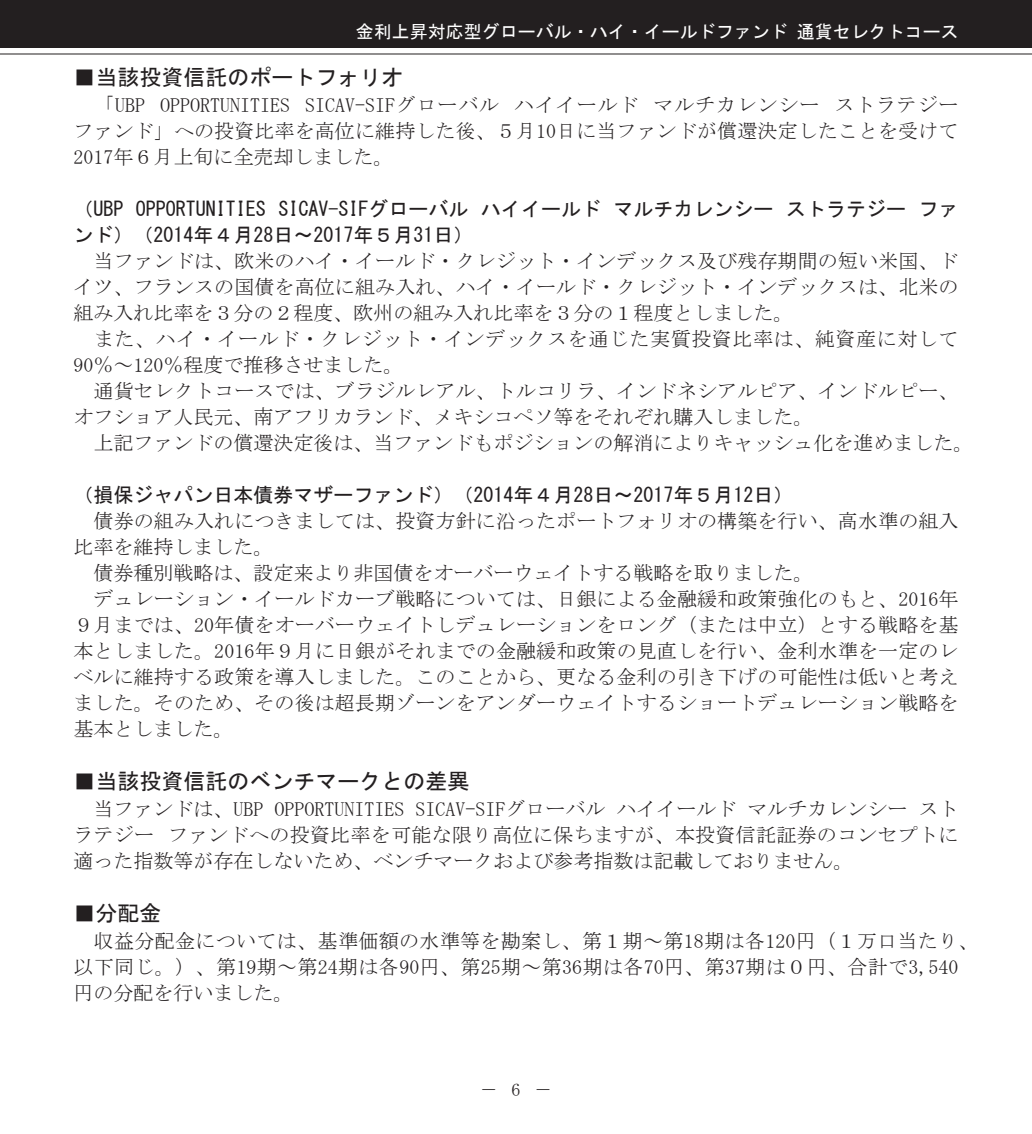
<style>
.page{position:relative;width:1032px;height:1134px;background:#fff}
.page>*{position:absolute;margin:0;border:0;box-sizing:border-box;transform-origin:0 0}
.t1{font:22px "MS Gothic";color:#231f20}
.t2{font:20px/26px "MS Mincho";letter-spacing:.005em;color:#231f20}
.t3{font:20px/26px "MS Gothic";color:#231f20}
.t4{font:18px "MS Gothic";color:#fff}
.t5{font:18px "MS Mincho";color:#231f20}
</style>
<div class="page">
<div style="left:0;top:0;width:1032px;height:48px;background:#231f20"></div>
<hr style="left:0;top:53px;width:1032px;height:1px;background:#231f20">
<p class="t4" style="left:356px;top:23px;width:605px">金利上昇対応型グローバル・ハイ・イールドファンド 通貨セレクトコース</p>
<p class="t1" style="left:73px;top:66px;width:332px">■当該投資信託のポートフォリオ</p>
<p class="t2" style="left:73px;top:91px;width:886px;text-align:justify">　「UBP OPPORTUNITIES SICAV-SIFグローバル ハイイールド マルチカレンシー ストラテジーファンド」への投資比率を高位に維持した後、５月10日に当ファンドが償還決定したことを受けて2017年６月上旬に全売却しました。</p>
<p class="t3" style="left:73px;top:195px;width:886px">（UBP OPPORTUNITIES SICAV-SIFグローバル ハイイールド マルチカレンシー ストラテジー ファンド）（2014年４月28日～2017年５月31日）</p>
<p class="t2" style="left:73px;top:247px;width:902px">　当ファンドは、欧米のハイ・イールド・クレジット・インデックス及び残存期間の短い米国、ドイツ、フランスの国債を高位に組み入れ、ハイ・イールド・クレジット・インデックスは、北米の組み入れ比率を３分の２程度、欧州の組み入れ比率を３分の１程度としました。<br>　また、ハイ・イールド・クレジット・インデックスを通じた実質投資比率は、純資産に対して90％～120％程度で推移させました。<br>　通貨セレクトコースでは、ブラジルレアル、トルコリラ、インドネシアルピア、インドルピー、オフショア人民元、南アフリカランド、メキシコペソ等をそれぞれ購入しました。<br>　上記ファンドの償還決定後は、当ファンドもポジションの解消によりキャッシュ化を進めました。</p>
<p class="t3" style="left:73px;top:481px;width:722px">（損保ジャパン日本債券マザーファンド）（2014年４月28日～2017年５月12日）</p>
<p class="t2" style="left:73px;top:507px;width:886px">　債券の組み入れにつきましては、投資方針に沿ったポートフォリオの構築を行い、高水準の組入比率を維持しました。<br>　債券種別戦略は、設定来より非国債をオーバーウェイトする戦略を取りました。<br>　デュレーション・イールドカーブ戦略については、日銀による金融緩和政策強化のもと、2016年９月までは、20年債をオーバーウェイトしデュレーションをロング（または中立）とする戦略を基本としました。2016年９月に日銀がそれまでの金融緩和政策の見直しを行い、金利水準を一定のレベルに維持する政策を導入しました。このことから、更なる金利の引き下げの可能性は低いと考えました。そのため、その後は超長期ゾーンをアンダーウェイトするショートデュレーション戦略を基本としました。</p>
<p class="t1" style="left:73px;top:770px;width:398px">■当該投資信託のベンチマークとの差異</p>
<p class="t2" style="left:73px;top:795px;width:886px;text-align:justify">　当ファンドは、UBP OPPORTUNITIES SICAV-SIFグローバル ハイイールド マルチカレンシー ストラテジー ファンドへの投資比率を可能な限り高位に保ちますが、本投資信託証券のコンセプトに適った指数等が存在しないため、ベンチマークおよび参考指数は記載しておりません。</p>
<p class="t1" style="left:73px;top:902px;width:89px">■分配金</p>
<p class="t2" style="left:73px;top:927px;width:906px">　収益分配金については、基準価額の水準等を勘案し、第１期～第18期は各120円（１万口当たり、以下同じ。）、第19期～第24期は各90円、第25期～第36期は各70円、第37期は０円、合計で3,540円の分配を行いました。</p>
<p class="t5" style="left:511px;top:1081px;width:10px">6</p>
<p class="t5" style="left:480px;top:1081px;width:73px">－　　－</p>
</div>
